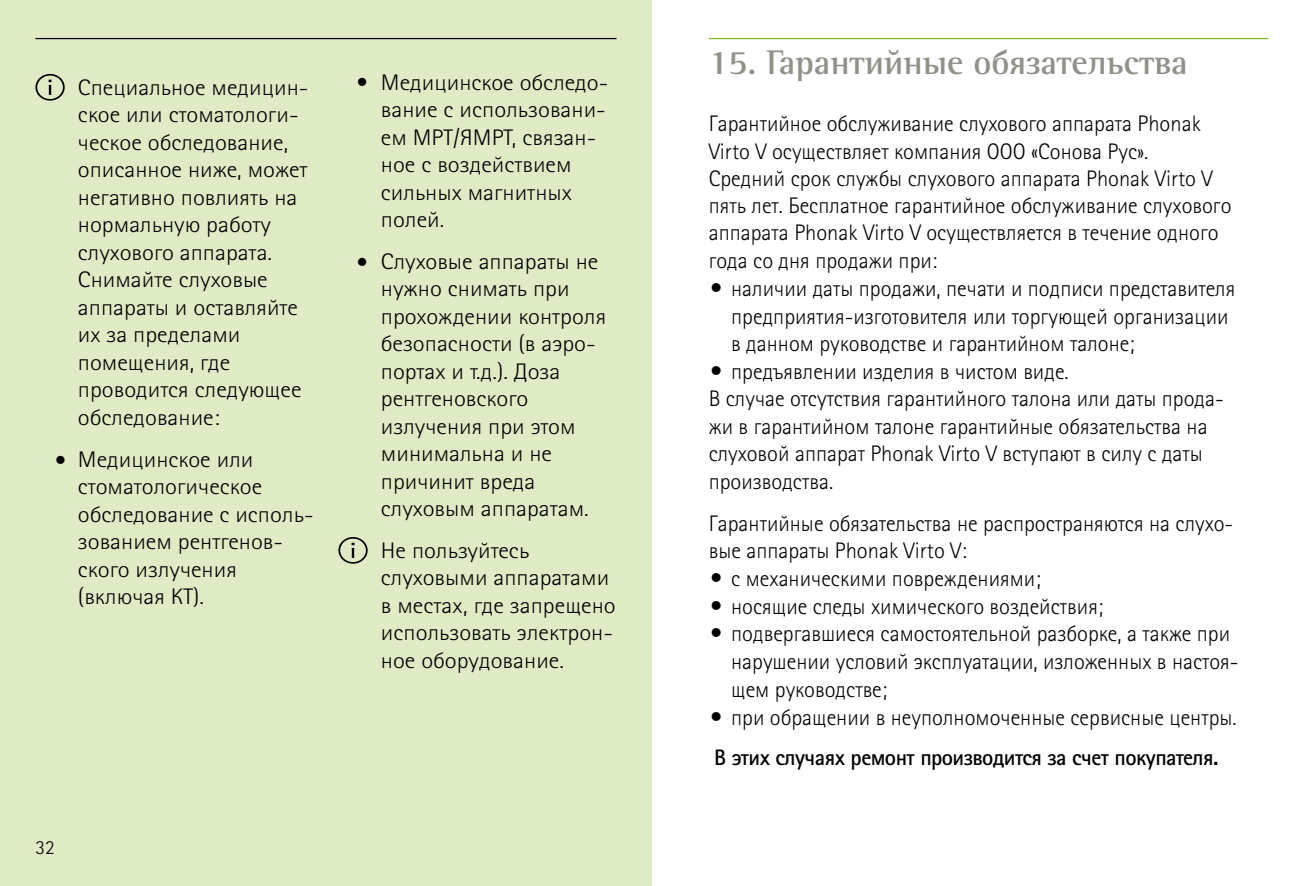
<style>
.page{position:relative;width:1304px;height:886px;background:#fff}
.page>*{position:absolute;margin:0;border:0;box-sizing:border-box;transform-origin:0 0}
.t1{font:700 35px "Rotis Semi Serif Pro Cyr";color:#919189}
.t2{font:300 22.5px/27.2px "Rotis Sans Serif Pro Cyr";color:#000}
.t3{font:300 22.5px/27.5px "Rotis Sans Serif Pro Cyr";color:#000;scale:1.1 1}
.t4{font:700 22.5px "Rotis Sans Serif Pro Cyr";letter-spacing:-.025em;color:#000}
.t5{font:300 20px "Rotis Sans Serif Pro Cyr";color:#000}
</style>
<div class="page">
<div style="left:0;top:0;width:652px;height:886px;background:#dfebc5"></div>
<svg style="left:35px;top:74px;width:30px;height:27px"></svg>
<svg style="left:338px;top:537px;width:30px;height:27px"></svg>
<hr style="left:35px;top:38px;width:582px;height:1px;background:#000">
<hr style="left:709px;top:38px;width:560px;height:1px;background:#85bc21">
<p class="t2" style="left:55px;top:447px;width:12px">•</p>
<p class="t3" style="left:78px;top:74px;width:211px">Специальное медицин&shy;ское или стоматологи&shy;ческое обследование, описанное ниже, может негативно повлиять на нормальную работу слухового аппарата.<br>Снимайте слуховые аппараты и оставляйте их за пределами помещения, где проводится следующее обследование:</p>
<p class="t3" style="left:78px;top:446px;width:216px">Медицинское или стоматологическое обследование с исполь&shy;зованием рентгенов&shy;ского излучения (включая КТ).</p>
<p class="t2" style="left:357px;top:69px;width:12px">•</p>
<p class="t2" style="left:357px;top:249px;width:12px">•</p>
<p class="t3" style="left:381px;top:69px;width:208px">Медицинское обследо&shy;вание с использовани&shy;ем МРТ/ЯМРТ, связан&shy;ное с воздействием сильных магнитных полей.</p>
<p class="t3" style="left:381px;top:248px;width:206px">Слуховые аппараты не нужно снимать при прохождении контроля безопасности (в аэро&shy;портах и т.д.). Доза рентгеновского излучения при этом минимальна и не причинит вреда слуховым аппаратам.</p>
<p class="t3" style="left:381px;top:537px;width:215px">Не пользуйтесь слуховыми аппаратами в местах, где запрещено использовать электрон&shy;ное оборудование.</p>
<p class="t5" style="left:35px;top:836px;width:21px">32</p>
<h1 class="t1" style="left:709px;top:41px;width:481px">15. Гарантийные обязательства</h1>
<p class="t2" style="left:709px;top:110px;width:524px">Гарантийное обслуживание слухового аппарата Phonak Virto V осуществляет компания ООО «Сонова Рус».<br>Средний срок службы слухового аппарата Phonak Virto V пять лет. Бесплатное гарантийное обслуживание слухового аппарата Phonak Virto V осуществляется в течение одного года со дня продажи при:</p>
<p class="t2" style="left:731px;top:275px;width:506px">наличии даты продажи, печати и подписи представителя</p>
<p class="t2" style="left:731px;top:303px;width:499px">предприятия-изготовителя или торгующей организации</p>
<p class="t2" style="left:731px;top:331px;width:405px">в данном руководстве и гарантийном талоне;</p>
<p class="t2" style="left:731px;top:359px;width:339px">предъявлении изделия в чистом виде.</p>
<p class="t2" style="left:709px;top:386px;width:517px">В случае отсутствия гарантийного талона или даты прода-</p>
<p class="t2" style="left:709px;top:413px;width:500px">жи в гарантийном талоне гарантийные обязательства на</p>
<p class="t2" style="left:709px;top:441px;width:496px">слуховой аппарат Phonak Virto V вступают в силу с даты</p>
<p class="t2" style="left:709px;top:468px;width:126px">производства.</p>
<p class="t2" style="left:709px;top:510px;width:526px">Гарантийные обязательства не распространяются на слухо-</p>
<p class="t2" style="left:709px;top:537px;width:260px">вые аппараты Phonak Virto V:</p>
<p class="t2" style="left:731px;top:565px;width:311px">с механическими повреждениями;</p>
<p class="t2" style="left:731px;top:593px;width:374px">носящие следы химического воздействия;</p>
<p class="t2" style="left:731px;top:620px;width:501px">подвергавшиеся самостоятельной разборке, а также при</p>
<p class="t2" style="left:731px;top:648px;width:509px">нарушении условий эксплуатации, изложенных в настоя-</p>
<p class="t2" style="left:731px;top:676px;width:158px">щем руководстве;</p>
<p class="t2" style="left:731px;top:704px;width:507px">при обращении в неуполномоченные сервисные центры.</p>
<p class="t4" style="left:714px;top:743px;width:506px">В этих случаях ремонт производится за счет покупателя.</p>
</div>
